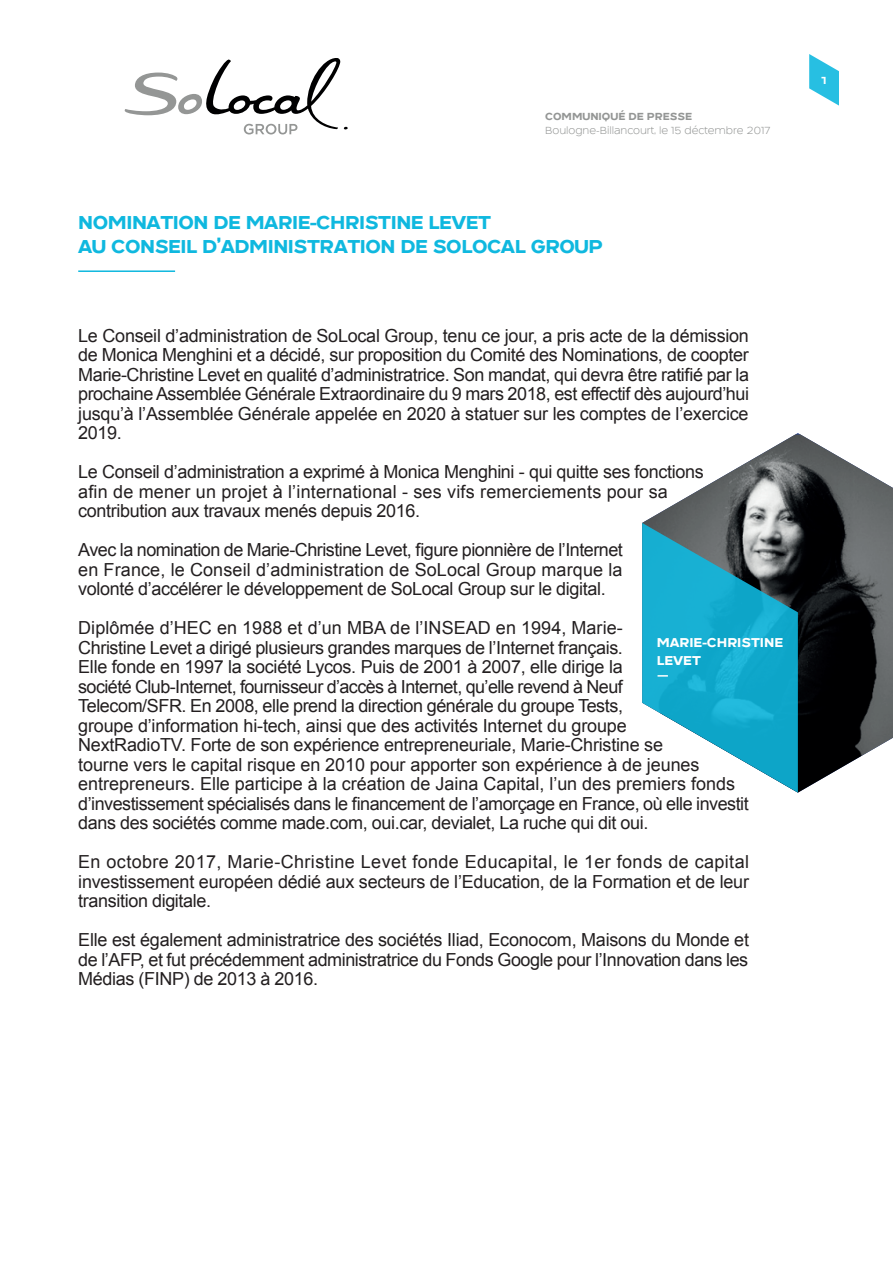
<style>
.page{position:relative;width:893px;height:1263px;background:#fff}
.page>*{position:absolute;margin:0;border:0;box-sizing:border-box;transform-origin:0 0}
.t1{font:700 21.9px/24px "Di Lo 65";letter-spacing:-.02em;color:#0fb8df}
.t2{font:18px/19.5px "Arial";letter-spacing:-.02em;color:#231f20;text-align:justify}
.t3{font:700 15px/18px "Di Lo 65";color:#fff}
.t4{font:300 12px "Di Lo 45";letter-spacing:-.005em;color:#949695}
.t5{font:700 12px "Di Lo 65";color:#949695}
.t6{font:700 12px "Di Lo 65";color:#fff}
</style>
<div class="page">
<hr style="left:78px;top:270px;width:97px;height:2px;background:#0fb8df">
<img style="left:642px;top:434px;width:251px;height:359px">
<svg style="left:125px;top:58px;width:223px;height:76px"></svg>
<svg style="left:809px;top:54px;width:30px;height:52px"></svg>
<svg style="left:642px;top:523px;width:156px;height:270px"></svg>
<p class="t5" style="left:545px;top:110px;width:148px">COMMUNIQUÉ DE PRESSE</p>
<p class="t4" style="left:545px;top:125px;width:227px">Boulogne-Billancourt, le 15 déctembre 2017</p>
<p class="t1" style="left:78px;top:210px;width:526px">NOMINATION DE MARIE-CHRISTINE LEVET<br>AU CONSEIL D’ADMINISTRATION DE SOLOCAL GROUP</p>
<p class="t2" style="left:78px;top:326px;width:672px">Le Conseil d’administration de SoLocal Group, tenu ce jour, a pris acte de la démission de Monica Menghini et a décidé, sur proposition du Comité des Nominations, de coopter Marie-Christine Levet en qualité d’administratrice. Son mandat, qui devra être ratifié par la prochaine Assemblée Générale Extraordinaire du 9 mars 2018, est effectif dès aujourd’hui jusqu’à l’Assemblée Générale appelée en 2020 à statuer sur les comptes de l’exercice 2019.</p>
<p class="t2" style="left:78px;top:462px;width:627px;text-align:left">Le Conseil d’administration a exprimé à Monica Menghini - qui quitte ses fonctions afin de mener un projet à l’international - ses vifs remerciements pour sa contribution aux travaux menés depuis 2016.</p>
<p class="t2" style="left:78px;top:540px;width:546px">Avec la nomination de Marie-Christine Levet, figure pionnière de l’Internet en France, le Conseil d’administration de SoLocal Group marque la volonté d’accélérer le développement de SoLocal Group sur le digital.</p>
<p class="t2" style="left:78px;top:618px;width:672px;text-align:left">Diplômée d’HEC en 1988 et d’un MBA de l’INSEAD en 1994, Marie-<br>Christine Levet a dirigé plusieurs grandes marques de l’Internet français.<br>Elle fonde en 1997 la société Lycos. Puis de 2001 à 2007, elle dirige la<br>société Club-Internet, fournisseur d’accès à Internet, qu’elle revend à Neuf<br>Telecom/SFR. En 2008, elle prend la direction générale du groupe Tests,<br>groupe d’information hi-tech, ainsi que des activités Internet du groupe<br>NextRadioTV. Forte de son expérience entrepreneuriale, Marie-Christine se<br>tourne vers le capital risque en 2010 pour apporter son expérience à de jeunes entrepreneurs. Elle participe à la création de Jaina Capital, l’un des premiers fonds d’investissement spécialisés dans le financement de l’amorçage en France, où elle investit dans des sociétés comme made.com, oui.car, devialet, La ruche qui dit oui.</p>
<p class="t2" style="left:78px;top:852px;width:672px">En octobre 2017, Marie-Christine Levet fonde Educapital, le 1er fonds de capital investissement européen dédié aux secteurs de l’Education, de la Formation et de leur transition digitale.</p>
<p class="t2" style="left:78px;top:930px;width:672px">Elle est également administratrice des sociétés Iliad, Econocom, Maisons du Monde et de l’AFP, et fut précédemment administratrice du Fonds Google pour l’Innovation dans les Médias (FINP) de 2013 à 2016.</p>
<p class="t3" style="left:657px;top:634px;width:128px">MARIE-CHRISTINE<br>LEVET</p>
<p class="t6" style="left:822px;top:74px;width:7px">1</p>
</div>
